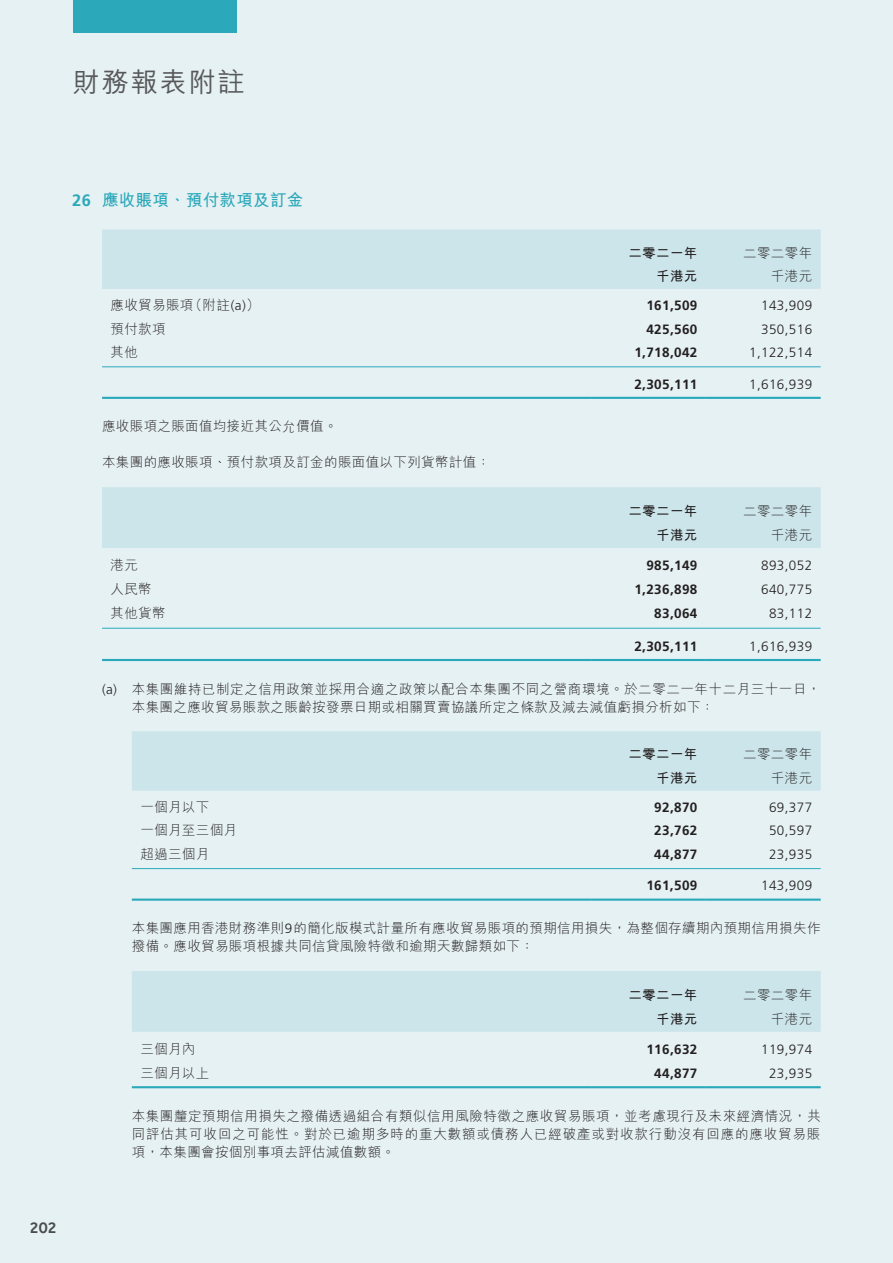
<style>
.page{position:relative;width:893px;height:1263px;background:#e6f1f4}
.page>*{position:absolute;margin:0;border:0;box-sizing:border-box;transform-origin:0 0}
.t1{font:500 27px "M Hei HK";letter-spacing:.075em;color:#57585a}
.t2{font:700 16.5px "M Hei HK";letter-spacing:.02em;color:#2ba8b9}
.t3{font:500 16.5px "Effra";color:#4b4c4d}
.t4{font:300 13.5px/18px "M Hei HK";letter-spacing:.03em;color:#231f20}
.t5{font:700 13.5px "Frutiger LT Std";letter-spacing:.03em;color:#231f20}
.t6{font:300 13.5px "Frutiger LT Std";letter-spacing:.03em;color:#231f20}
.t7{font:700 13.5px "M Hei HK";letter-spacing:.03em;color:#231f20}
.s1{font-family:"Frutiger LT Std"}
</style>
<div class="page">
<div style="left:73px;top:0;width:163px;height:33px;background:#2ba8b9"></div>
<div style="left:102px;top:230px;width:719px;height:59px;background:#cbe5ea"></div>
<hr style="left:102px;top:366px;width:489px;height:1px;background:#2ba8b9">
<hr style="left:591px;top:366px;width:115px;height:1px;background:#2ba8b9">
<hr style="left:706px;top:366px;width:115px;height:1px;background:#2ba8b9">
<hr style="left:102px;top:397px;width:489px;height:2px;background:#2ba8b9">
<hr style="left:591px;top:397px;width:115px;height:2px;background:#2ba8b9">
<hr style="left:706px;top:397px;width:115px;height:2px;background:#2ba8b9">
<div style="left:102px;top:487px;width:719px;height:61px;background:#cbe5ea"></div>
<hr style="left:102px;top:628px;width:489px;height:1px;background:#2ba8b9">
<hr style="left:591px;top:628px;width:115px;height:1px;background:#2ba8b9">
<hr style="left:706px;top:628px;width:115px;height:1px;background:#2ba8b9">
<hr style="left:102px;top:659px;width:489px;height:2px;background:#2ba8b9">
<hr style="left:591px;top:659px;width:115px;height:2px;background:#2ba8b9">
<hr style="left:706px;top:659px;width:115px;height:2px;background:#2ba8b9">
<div style="left:132px;top:731px;width:689px;height:60px;background:#cbe5ea"></div>
<hr style="left:132px;top:868px;width:459px;height:1px;background:#2ba8b9">
<hr style="left:591px;top:868px;width:115px;height:1px;background:#2ba8b9">
<hr style="left:706px;top:868px;width:115px;height:1px;background:#2ba8b9">
<hr style="left:132px;top:898px;width:459px;height:3px;background:#2ba8b9">
<hr style="left:591px;top:898px;width:115px;height:3px;background:#2ba8b9">
<hr style="left:706px;top:898px;width:115px;height:3px;background:#2ba8b9">
<div style="left:132px;top:971px;width:689px;height:61px;background:#cbe5ea"></div>
<hr style="left:132px;top:1086px;width:459px;height:2px;background:#2ba8b9">
<hr style="left:591px;top:1086px;width:115px;height:2px;background:#2ba8b9">
<hr style="left:706px;top:1086px;width:115px;height:2px;background:#2ba8b9">
<h1 class="t1" style="left:73px;top:62px;width:174px">財務報表附註</h1>
<p class="t2" style="left:72px;top:188px;width:233px"><span class="s1">26</span> 應收賬項、預付款項及訂金</p>
<p class="t7" style="left:628px;top:243px;width:71px">二零二一年</p>
<p class="t4" style="left:743px;top:243px;width:71px">二零二零年</p>
<p class="t7" style="left:656px;top:266px;width:43px">千港元</p>
<p class="t4" style="left:771px;top:267px;width:43px">千港元</p>
<p class="t4" style="left:111px;top:296px;width:151px">應收貿易賬項（附註<span class="s1">(a)</span>）</p>
<p class="t5" style="left:646px;top:298px;width:53px">161,509</p>
<p class="t6" style="left:761px;top:298px;width:53px">143,909</p>
<p class="t4" style="left:111px;top:319px;width:57px">預付款項</p>
<p class="t5" style="left:646px;top:321px;width:53px">425,560</p>
<p class="t6" style="left:761px;top:321px;width:53px">350,516</p>
<p class="t4" style="left:111px;top:343px;width:29px">其他</p>
<p class="t5" style="left:634px;top:344px;width:65px">1,718,042</p>
<p class="t6" style="left:749px;top:345px;width:65px">1,122,514</p>
<p class="t5" style="left:634px;top:376px;width:65px">2,305,111</p>
<p class="t6" style="left:749px;top:376px;width:65px">1,616,939</p>
<p class="t4" style="left:102px;top:417px;width:237px">應收賬項之賬面值均接近其公允價值。</p>
<p class="t4" style="left:102px;top:453px;width:390px">本集團的應收賬項、預付款項及訂金的賬面值以下列貨幣計值：</p>
<p class="t7" style="left:628px;top:501px;width:71px">二零二一年</p>
<p class="t4" style="left:743px;top:502px;width:71px">二零二零年</p>
<p class="t7" style="left:656px;top:525px;width:43px">千港元</p>
<p class="t4" style="left:771px;top:526px;width:43px">千港元</p>
<p class="t4" style="left:111px;top:556px;width:29px">港元</p>
<p class="t5" style="left:646px;top:558px;width:53px">985,149</p>
<p class="t6" style="left:761px;top:558px;width:53px">893,052</p>
<p class="t4" style="left:111px;top:580px;width:43px">人民幣</p>
<p class="t5" style="left:634px;top:582px;width:65px">1,236,898</p>
<p class="t6" style="left:761px;top:582px;width:53px">640,775</p>
<p class="t4" style="left:111px;top:604px;width:57px">其他貨幣</p>
<p class="t5" style="left:654px;top:606px;width:45px">83,064</p>
<p class="t6" style="left:769px;top:606px;width:45px">83,112</p>
<p class="t5" style="left:634px;top:638px;width:65px">2,305,111</p>
<p class="t6" style="left:749px;top:638px;width:65px">1,616,939</p>
<p class="t4" style="left:132px;top:679px;width:690px;text-indent:-30px"><span class="s1">(a)</span> 本集團維持已制定之信用政策並採用合適之政策以配合本集團不同之營商環境。於二零二一年十二月三十一日，本集團之應收貿易賬款之賬齡按發票日期或相關買賣協議所定之條款及減去減值虧損分析如下：</p>
<p class="t7" style="left:628px;top:744px;width:71px">二零二一年</p>
<p class="t4" style="left:743px;top:745px;width:71px">二零二零年</p>
<p class="t7" style="left:656px;top:768px;width:43px">千港元</p>
<p class="t4" style="left:771px;top:768px;width:43px">千港元</p>
<p class="t4" style="left:140px;top:798px;width:71px">一個月以下</p>
<p class="t5" style="left:654px;top:799px;width:45px">92,870</p>
<p class="t6" style="left:769px;top:800px;width:45px">69,377</p>
<p class="t4" style="left:140px;top:821px;width:98px">一個月至三個月</p>
<p class="t5" style="left:654px;top:823px;width:45px">23,762</p>
<p class="t6" style="left:769px;top:823px;width:45px">50,597</p>
<p class="t4" style="left:140px;top:844px;width:71px">超過三個月</p>
<p class="t5" style="left:654px;top:846px;width:45px">44,877</p>
<p class="t6" style="left:769px;top:846px;width:45px">23,935</p>
<p class="t5" style="left:646px;top:878px;width:53px">161,509</p>
<p class="t6" style="left:761px;top:878px;width:53px">143,909</p>
<p class="t4" style="left:132px;top:919px;width:690px">本集團應用香港財務準則<span class="s1">9</span>的簡化版模式計量所有應收貿易賬項的預期信用損失，為整個存續期內預期信用損失作撥備。應收貿易賬項根據共同信貸風險特徵和逾期天數歸類如下：</p>
<p class="t7" style="left:628px;top:985px;width:71px">二零二一年</p>
<p class="t4" style="left:743px;top:985px;width:71px">二零二零年</p>
<p class="t7" style="left:656px;top:1009px;width:43px">千港元</p>
<p class="t4" style="left:771px;top:1009px;width:43px">千港元</p>
<p class="t4" style="left:140px;top:1040px;width:57px">三個月內</p>
<p class="t5" style="left:646px;top:1041px;width:53px">116,632</p>
<p class="t6" style="left:761px;top:1042px;width:53px">119,974</p>
<p class="t4" style="left:140px;top:1064px;width:71px">三個月以上</p>
<p class="t5" style="left:654px;top:1065px;width:45px">44,877</p>
<p class="t6" style="left:769px;top:1066px;width:45px">23,935</p>
<p class="t4" style="left:132px;top:1107px;width:690px;text-align:justify">本集團釐定預期信用損失之撥備透過組合有類似信用風險特徵之應收貿易賬項，並考慮現行及未來經濟情況，共同評估其可收回之可能性。對於已逾期多時的重大數額或債務人已經破產或對收款行動沒有回應的應收貿易賬項，本集團會按個別事項去評估減值數額。</p>
<p class="t3" style="left:30px;top:1218px;width:29px">202</p>
</div>
